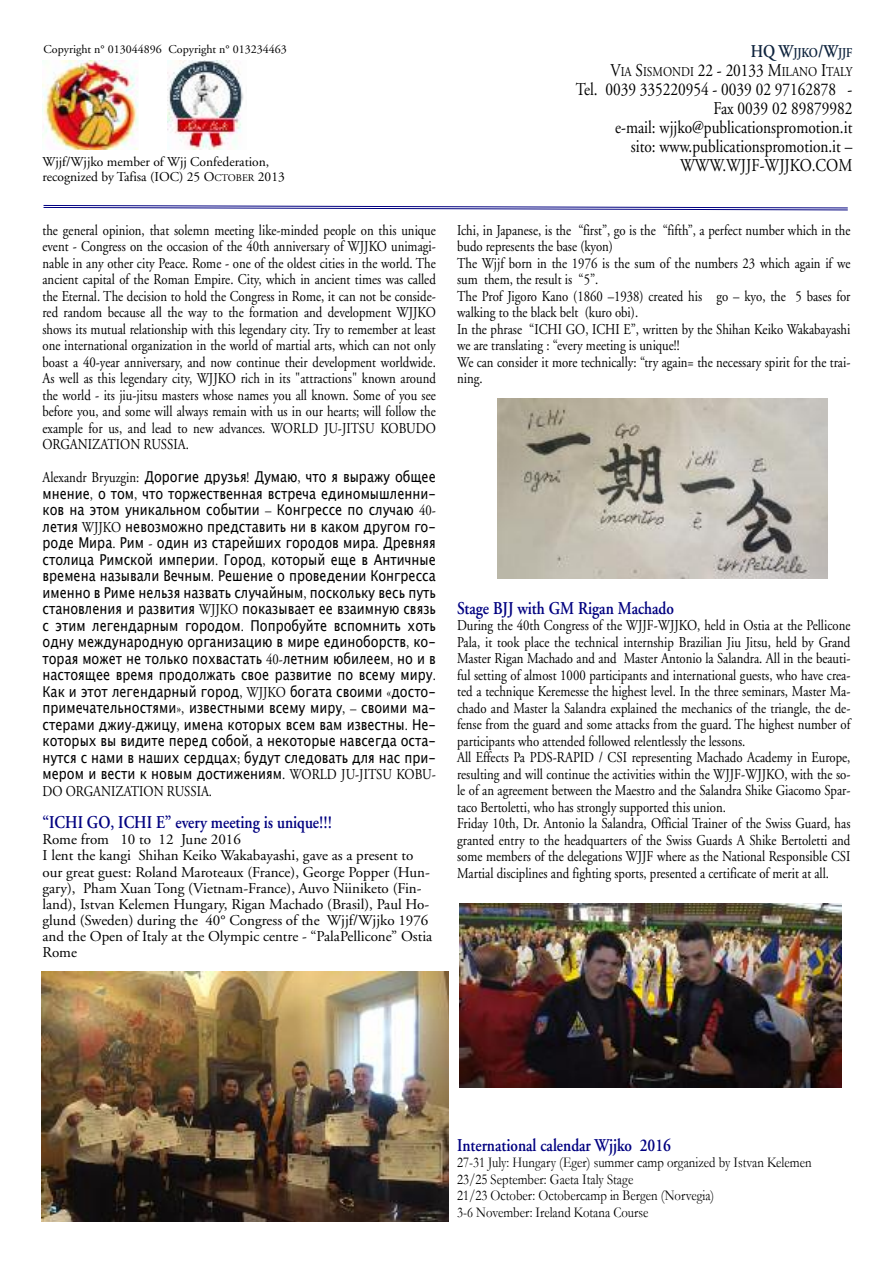
<style>
.page{position:relative;width:893px;height:1263px;background:#fff}
.page>*{position:absolute;margin:0;border:0;box-sizing:border-box;transform-origin:0 0}
.t1{font:18px/18.9px "Adobe Garamond";color:#000;text-align:right;scale:.85 1}
.t2{font:600 18px "Adobe Garamond";color:#000080;scale:.85 1}
.t3{font:15px/16.5px "Adobe Garamond";color:#000;scale:.85 1}
.t4{font:15px/16.5px "Lucida Grande";color:#000;text-align:justify;scale:.85 1}
.t5{font:15px/16px "Adobe Garamond";color:#000}
.t6{font:15px/16.5px "Garamond";color:#000;scale:.85 1}
.t7{font:13.5px/14.4px "Adobe Garamond";color:#000}
.t8{font:13.5px/18.9px "Adobe Garamond";color:#000;text-align:right;scale:.85 1}
.t9{font:12px "Adobe Garamond";color:#000}
.s1{font-size:10.2px}
.s2{font-weight:600;font-size:18px;color:#0f243e}
.s3{font-weight:600;color:#0f243e}
.s4{font-size:18px}
.s5{font-family:"Adobe Garamond"}
</style>
<div class="page">
<img style="left:43px;top:60px;width:96px;height:90px">
<svg style="left:43px;top:205px;width:805px;height:6px"></svg>
<img style="left:168px;top:61px;width:76px;height:89px">
<img style="left:42px;top:971px;width:407px;height:250px">
<img style="left:459px;top:903px;width:383px;height:185px">
<img style="left:497px;top:399px;width:331px;height:179px">
<p class="t9" style="left:44px;top:44px;width:120px">Copyright n° 013044896</p>
<p class="t9" style="left:169px;top:44px;width:120px">Copyright n° 013234463</p>
<p class="t7" style="left:43px;top:156px;width:244px">Wjjf/Wjjko member of Wjj Confederation, recognized by Tafisa (IOC) 25 O<span class="s1">CTOBER</span> 2013</p>
<p class="t8" style="left:610px;top:45px;width:286px"><span class="s2">HQ W</span><span class="s3">JJKO</span><span class="s2">/W</span><span class="s3">JJF<br></span><span class="s4">V</span>IA <span class="s4">S</span>ISMONDI <span class="s4">22 - 20133 M</span>ILANO <span class="s4">I</span>TALY</p>
<p class="t1" style="left:576px;top:82px;width:327px">Tel. 0039 335220954 - 0039 02 97162878 -<br>Fax 0039 02 89879982<br>e-mail: wjjko@publicationspromotion.it<br>sito: www.publicationspromotion.it –<br>WWW.WJJF-WJJKO.COM</p>
<p class="t3" style="left:43px;top:223px;width:464px;text-align:justify">the general opinion, that solemn meeting like-minded people on this unique event - Congress on the occasion of the 40th anniversary of WJJKO unimagi&shy;nable in any other city Peace. Rome - one of the oldest cities in the world. The ancient capital of the Roman Empire. City, which in ancient times was called the Eternal. The decision to hold the Congress in Rome, it can not be conside&shy;red random because all the way to the formation and development WJJKO shows its mutual relationship with this legendary city. Try to remember at least one international organization in the world of martial arts, which can not only boast a 40-year anniversary, and now continue their development worldwide.<br>As well as this legendary city, WJJKO rich in its "attractions" known around the world - its jiu-jitsu masters whose names you all known. Some of you see before you, and some will always remain with us in our hearts; will follow the example for us, and lead to new advances. WORLD JU-JITSU KOBUDO ORGANIZATION RUSSIA.</p>
<p class="t4" style="left:43px;top:468px;width:464px"><span class="s5">Alexandr Bryuzgin:</span> Дорогие друзья<span class="s5">!</span> Думаю<span class="s5">,</span> что я выражу общее мнение<span class="s5">,</span> о том<span class="s5">,</span> что торжественная встреча единомышленни&shy;ков на этом уникальном событии <span class="s5">–</span> Конгрессе по случаю <span class="s5">40- </span>летия <span class="s5">WJJKO</span> невозможно представить ни в каком другом го&shy;роде Мира<span class="s5">.</span> Рим <span class="s5">-</span> один из старейших городов мира<span class="s5">.</span> Древняя столица Римской империи<span class="s5">.</span> Город<span class="s5">,</span> который еще в Античные времена называли Вечным<span class="s5">.</span> Решение о проведении Конгресса именно в Риме нельзя назвать случайным<span class="s5">,</span> поскольку весь путь становления и развития <span class="s5">WJJKO</span> показывает ее взаимную связь с этим легендарным городом<span class="s5">.</span> Попробуйте вспомнить хоть одну международную организацию в мире единоборств<span class="s5">,</span> ко&shy;торая может не только похвастать <span class="s5">40-</span>летним юбилеем<span class="s5">,</span> но и в настоящее время продолжать свое развитие по всему миру<span class="s5">.<br></span>Как и этот легендарный город<span class="s5">, WJJKO</span> богата своими <span class="s5">«</span>досто&shy;примечательностями<span class="s5">»,</span> известными всему миру<span class="s5">, –</span> своими ма&shy;стерами джиу<span class="s5">-</span>джицу<span class="s5">,</span> имена которых всем вам известны<span class="s5">.</span> Не&shy;которых вы видите перед собой<span class="s5">,</span> а некоторые навсегда оста&shy;нутся с нами в наших сердцах<span class="s5">;</span> будут следовать для нас при&shy;мером и вести к новым достижениям<span class="s5">. WORLD JU-JITSU KOBU-</span></p>
<p class="t3" style="left:43px;top:784px;width:201px">DO ORGANIZATION RUSSIA.</p>
<p class="t2" style="left:43px;top:815px;width:342px">“ICHI GO, ICHI E” every meeting is unique!!!</p>
<p class="t5" style="left:43px;top:833px;width:391px">Rome from 10 to 12 June 2016<br>I lent the kangi Shihan Keiko Wakabayashi, gave as a present to our great guest: Roland Maroteaux (France), George Popper (Hun&shy;gary), Pham Xuan Tong (Vietnam-France), Auvo Niiniketo (Fin&shy;land), Istvan Kelemen Hungary, Rigan Machado (Brasil), Paul Ho&shy;glund (Sweden) during the 40° Congress of the Wjjf/Wjjko 1976 and the Open of Italy at the Olympic centre - “PalaPellicone” Ostia Rome</p>
<p class="t3" style="left:457px;top:223px;width:464px">Ichi, in Japanese, is the “first”, go is the “fifth”, a perfect number which in the budo represents the base (kyon)<br>The Wjjf born in the 1976 is the sum of the numbers 23 which again if we sum them, the result is “5”.<br>The Prof Jigoro Kano (1860 –1938) created his go – kyo, the 5 bases for walking to the black belt (kuro obi).<br>In the phrase “ICHI GO, ICHI E”, written by the Shihan Keiko Wakabayashi we are translating : “every meeting is unique!!<br>We can consider it more technically: “try again= the necessary spirit for the trai&shy;ning.</p>
<p class="t2" style="left:457px;top:601px;width:257px">Stage BJJ with GM Rigan Machado</p>
<p class="t3" style="left:457px;top:619px;width:464px">During the 40th Congress of the WJJF-WJJKO, held in Ostia at the Pellicone Pala, it took place the technical internship Brazilian Jiu Jitsu, held by Grand Master Rigan Machado and and Master Antonio la Salandra. All in the beauti&shy;ful setting of almost 1000 participants and international guests, who have crea&shy;ted a technique Keremesse the highest level. In the three seminars, Master Ma&shy;chado and Master la Salandra explained the mechanics of the triangle, the de&shy;fense from the guard and some attacks from the guard. The highest number of participants who attended followed relentlessly the lessons.<br>All Effects Pa PDS-RAPID / CSI representing Machado Academy in Europe, resulting and will continue the activities within the WJJF-WJJKO, with the so&shy;le of an agreement between the Maestro and the Salandra Shike Giacomo Spar&shy;taco Bertoletti, who has strongly supported this union.<br>Friday 10th, Dr. Antonio la Salandra, Official Trainer of the Swiss Guard, has granted entry to the headquarters of the Swiss Guards A Shike Bertoletti and some members of the delegations WJJF where as the National Responsible CSI Martial disciplines and fighting sports, presented a certificate of merit at all.</p>
<p class="t2" style="left:457px;top:1138px;width:253px">International calendar Wjjko 2016</p>
<p class="t6" style="left:457px;top:1155px;width:418px">27-31 July: Hungary (Eger) summer camp organized by Istvan Kelemen 23/25 September: Gaeta Italy Stage<br>21/23 October: Octobercamp in Bergen (Norvegia)<br>3-6 November: Ireland Kotana Course</p>
</div>
